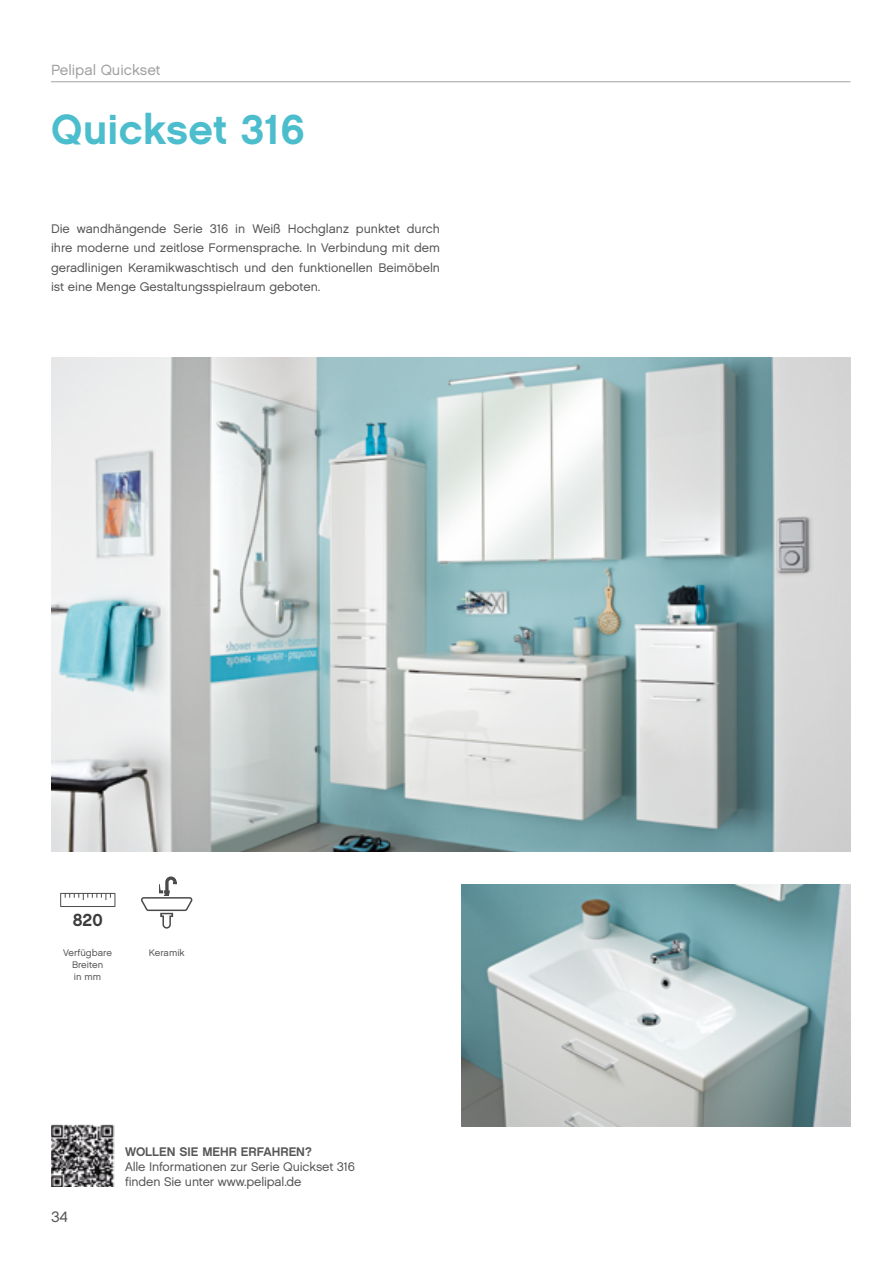
<style>
.page{position:relative;width:893px;height:1263px;background:#fff}
.page>*{position:absolute;margin:0;border:0;box-sizing:border-box;transform-origin:0 0}
.t1{font:42px "Chalet New York Nineteen Sixty";letter-spacing:.005em;color:#4cbdcc}
.t2{font:17.7px "Chalet New York Nineteen Sixty";color:#3c3c3b}
.t3{font:15px "Chalet London Nineteen Eighty";color:#575756}
.t4{font:14.7px "Chalet London Nineteen Sixty";color:#a1a1a1}
.t5{font:12.45px/19.5px "Chalet London Nineteen Sixty";letter-spacing:-.01em;color:#575756}
.t6{font:12.45px "Chalet New York Nineteen Sixty";color:#575756}
.t7{font:9.6px/11.7px "Chalet London Nineteen Sixty";color:#575756;text-align:center}
</style>
<div class="page">
<hr style="left:51px;top:81px;width:799px;height:1px;background:#a1a1a1">
<img style="left:51px;top:357px;width:799px;height:494px">
<img style="left:461px;top:884px;width:389px;height:243px">
<img style="left:51px;top:1124px;width:64px;height:62px">
<svg style="left:141px;top:876px;width:52px;height:53px"></svg>
<svg style="left:60px;top:893px;width:55px;height:14px"></svg>
<p class="t4" style="left:51px;top:61px;width:111px">Pelipal Quickset</p>
<h1 class="t1" style="left:51px;top:103px;width:255px">Quickset 316</h1>
<p class="t5" style="left:51px;top:219px;width:391px;text-align:justify">Die wandhängende Serie 316 in Weiß Hochglanz punktet durch ihre moderne und zeitlose Formensprache. In Verbindung mit dem geradlinigen Keramikwaschtisch und den funktionellen Beimöbeln ist eine Menge Gestaltungsspielraum geboten.</p>
<h2 class="t2" style="left:73px;top:909px;width:32px">820</h2>
<p class="t7" style="left:63px;top:947px;width:50px">Verfügbare<br>Breiten<br>in mm</p>
<p class="t7" style="left:149px;top:947px;width:37px">Keramik</p>
<p class="t3" style="left:51px;top:1208px;width:18px">34</p>
<p class="t6" style="left:125px;top:1144px;width:188px">WOLLEN SIE MEHR ERFAHREN?</p>
<p class="t5" style="left:125px;top:1159px;width:231px;line-height:15.3px">Alle Informationen zur Serie Quickset 316 finden Sie unter www.pelipal.de</p>
</div>
